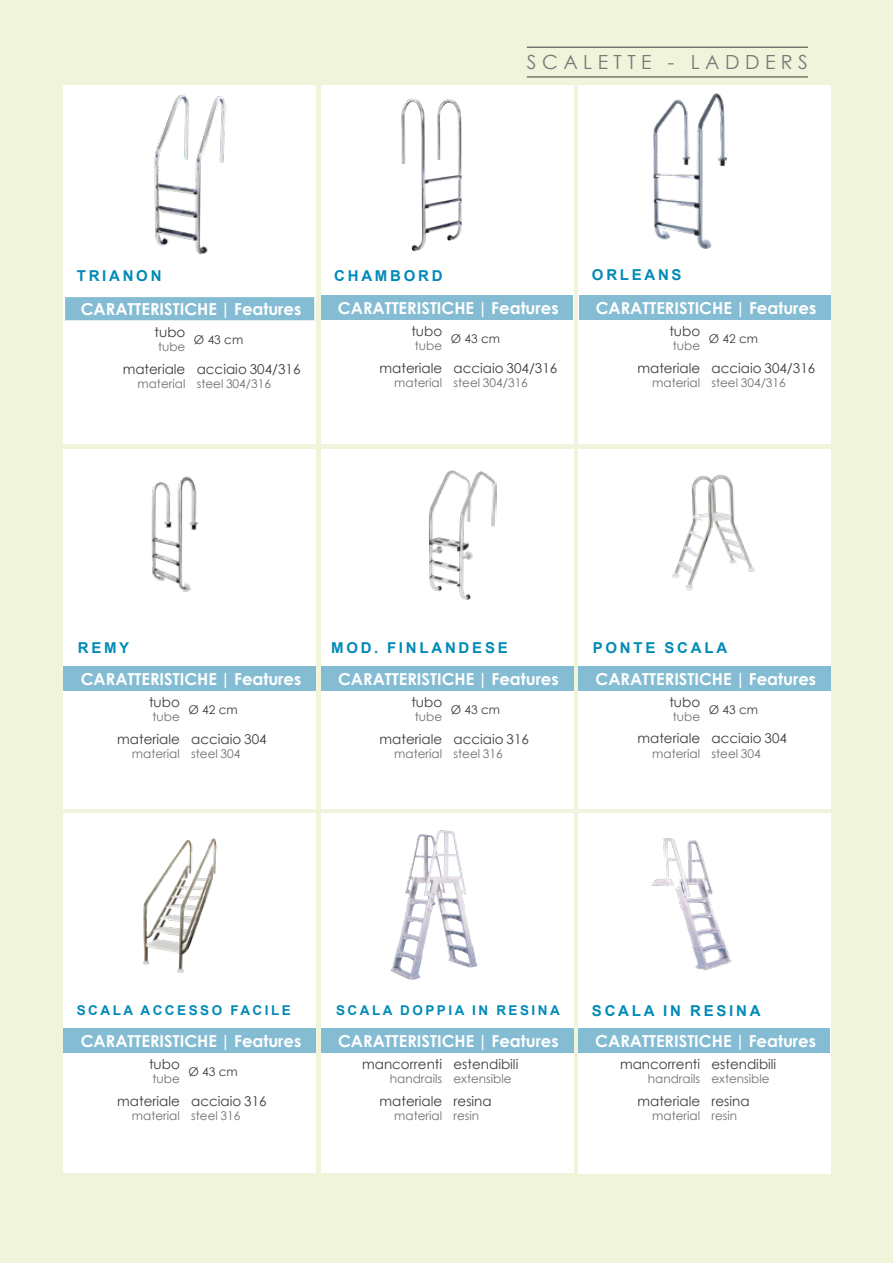
<style>
.page{position:relative;width:893px;height:1263px;background:#eff4da}
.page>*{position:absolute;margin:0;border:0;box-sizing:border-box;transform-origin:0 0}
.t1{font:19.5px "Century Gothic";letter-spacing:.28em;color:#797979}
.t2{font:700 16.5px "Century Gothic";color:#fff}
.t3{font:700 15px "Arial";letter-spacing:.185em;color:#008ab7}
.t4{font:13.5px "Century Gothic";color:#3c3c3b}
.t5{font:700 13.5px "Arial";letter-spacing:.185em;color:#008ab7}
.t6{font:12px "Century Gothic";color:#706f6f}
.t7{font:12px "Century Gothic";color:#3c3c3b}
</style>
<div class="page">
<hr style="left:527px;top:77px;width:281px;height:1px;background:#3c3c3b">
<hr style="left:527px;top:47px;width:281px;height:1px;background:#3c3c3b">
<div style="left:64px;top:813px;width:252px;height:360px;background:#fff"></div>
<div style="left:64px;top:1028px;width:252px;height:25px;background:#84bcd3"></div>
<div style="left:321px;top:813px;width:252px;height:360px;background:#fff"></div>
<div style="left:321px;top:1028px;width:252px;height:25px;background:#84bcd3"></div>
<div style="left:578px;top:813px;width:252px;height:361px;background:#fff"></div>
<div style="left:578px;top:1028px;width:252px;height:25px;background:#84bcd3"></div>
<div style="left:64px;top:85px;width:252px;height:359px;background:#fff"></div>
<div style="left:64px;top:296px;width:251px;height:25px;background:#84bcd3"></div>
<hr style="left:64px;top:296px;width:126px;height:1px;background:#fff">
<svg style="left:64px;top:297px;width:1px;height:24px"></svg>
<hr style="left:190px;top:296px;width:126px;height:1px;background:#fff">
<hr style="left:314px;top:297px;width:2px;height:24px;background:#fff">
<hr style="left:65px;top:320px;width:125px;height:1px;background:#fff">
<hr style="left:190px;top:320px;width:124px;height:1px;background:#fff">
<img style="left:154px;top:95px;width:72px;height:160px">
<div style="left:321px;top:85px;width:252px;height:359px;background:#fff"></div>
<div style="left:321px;top:295px;width:252px;height:25px;background:#84bcd3"></div>
<img style="left:401px;top:98px;width:61px;height:153px">
<div style="left:578px;top:85px;width:252px;height:359px;background:#fff"></div>
<div style="left:579px;top:295px;width:251px;height:25px;background:#84bcd3"></div>
<img style="left:653px;top:94px;width:74px;height:154px">
<div style="left:64px;top:449px;width:252px;height:359px;background:#fff"></div>
<div style="left:64px;top:666px;width:252px;height:25px;background:#84bcd3"></div>
<img style="left:151px;top:476px;width:48px;height:116px">
<div style="left:321px;top:449px;width:252px;height:359px;background:#fff"></div>
<div style="left:321px;top:666px;width:252px;height:25px;background:#84bcd3"></div>
<img style="left:429px;top:470px;width:68px;height:130px">
<div style="left:578px;top:449px;width:252px;height:359px;background:#fff"></div>
<div style="left:578px;top:666px;width:252px;height:25px;background:#84bcd3"></div>
<img style="left:672px;top:474px;width:83px;height:117px">
<img style="left:390px;top:830px;width:88px;height:150px">
<img style="left:651px;top:838px;width:81px;height:132px">
<img style="left:143px;top:837px;width:74px;height:137px">
<h1 class="t1" style="left:527px;top:48px;width:283px">SCALETTE - LADDERS</h1>
<p class="t3" style="left:77px;top:265px;width:86px">TRIANON</p>
<p class="t3" style="left:334px;top:265px;width:110px">CHAMBORD</p>
<p class="t3" style="left:592px;top:264px;width:91px">ORLEANS</p>
<p class="t2" style="left:81px;top:296px;width:222px">CARATTERISTICHE | Features</p>
<p class="t4" style="left:155px;top:323px;width:32px">tubo</p>
<p class="t6" style="left:158px;top:339px;width:29px">tube</p>
<p class="t7" style="left:194px;top:331px;width:51px">Ø 43 cm</p>
<p class="t2" style="left:338px;top:295px;width:222px">CARATTERISTICHE | Features</p>
<p class="t4" style="left:411px;top:322px;width:32px">tubo</p>
<p class="t6" style="left:415px;top:338px;width:29px">tube</p>
<p class="t7" style="left:451px;top:330px;width:51px">Ø 43 cm</p>
<p class="t2" style="left:596px;top:295px;width:222px">CARATTERISTICHE | Features</p>
<p class="t4" style="left:669px;top:322px;width:32px">tubo</p>
<p class="t6" style="left:673px;top:338px;width:29px">tube</p>
<p class="t7" style="left:709px;top:330px;width:51px">Ø 42 cm</p>
<p class="t4" style="left:123px;top:359px;width:64px">materiale</p>
<p class="t6" style="left:137px;top:375px;width:49px">material</p>
<p class="t4" style="left:197px;top:359px;width:105px">acciaio 304/316</p>
<p class="t6" style="left:197px;top:375px;width:76px">steel 304/316</p>
<p class="t4" style="left:380px;top:358px;width:64px">materiale</p>
<p class="t6" style="left:394px;top:374px;width:49px">material</p>
<p class="t4" style="left:453px;top:358px;width:105px">acciaio 304/316</p>
<p class="t6" style="left:453px;top:374px;width:76px">steel 304/316</p>
<p class="t4" style="left:637px;top:358px;width:64px">materiale</p>
<p class="t6" style="left:652px;top:374px;width:49px">material</p>
<p class="t4" style="left:711px;top:358px;width:105px">acciaio 304/316</p>
<p class="t6" style="left:711px;top:374px;width:76px">steel 304/316</p>
<p class="t3" style="left:78px;top:637px;width:53px">REMY</p>
<p class="t3" style="left:331px;top:637px;width:178px">MOD. FINLANDESE</p>
<p class="t3" style="left:593px;top:637px;width:136px">PONTE SCALA</p>
<p class="t2" style="left:81px;top:666px;width:222px">CARATTERISTICHE | Features</p>
<p class="t4" style="left:149px;top:693px;width:32px">tubo</p>
<p class="t6" style="left:153px;top:709px;width:29px">tube</p>
<p class="t7" style="left:188px;top:701px;width:51px">Ø 42 cm</p>
<p class="t2" style="left:338px;top:666px;width:222px">CARATTERISTICHE | Features</p>
<p class="t4" style="left:411px;top:693px;width:32px">tubo</p>
<p class="t6" style="left:415px;top:709px;width:29px">tube</p>
<p class="t7" style="left:451px;top:701px;width:51px">Ø 43 cm</p>
<p class="t2" style="left:595px;top:666px;width:222px">CARATTERISTICHE | Features</p>
<p class="t4" style="left:669px;top:693px;width:32px">tubo</p>
<p class="t6" style="left:673px;top:709px;width:29px">tube</p>
<p class="t7" style="left:709px;top:701px;width:51px">Ø 43 cm</p>
<p class="t4" style="left:117px;top:729px;width:64px">materiale</p>
<p class="t6" style="left:132px;top:745px;width:49px">material</p>
<p class="t4" style="left:191px;top:729px;width:77px">acciaio 304</p>
<p class="t6" style="left:191px;top:745px;width:51px">steel 304</p>
<p class="t4" style="left:380px;top:729px;width:64px">materiale</p>
<p class="t6" style="left:394px;top:745px;width:49px">material</p>
<p class="t4" style="left:453px;top:729px;width:77px">acciaio 316</p>
<p class="t6" style="left:453px;top:745px;width:51px">steel 316</p>
<p class="t4" style="left:637px;top:729px;width:64px">materiale</p>
<p class="t6" style="left:652px;top:745px;width:49px">material</p>
<p class="t4" style="left:711px;top:729px;width:77px">acciaio 304</p>
<p class="t6" style="left:711px;top:745px;width:51px">steel 304</p>
<p class="t5" style="left:77px;top:1001px;width:216px">SCALA ACCESSO FACILE</p>
<p class="t5" style="left:336px;top:1000px;width:225px">SCALA DOPPIA IN RESINA</p>
<p class="t3" style="left:592px;top:1000px;width:170px">SCALA IN RESINA</p>
<p class="t2" style="left:81px;top:1028px;width:222px">CARATTERISTICHE | Features</p>
<p class="t4" style="left:149px;top:1055px;width:32px">tubo</p>
<p class="t6" style="left:153px;top:1071px;width:29px">tube</p>
<p class="t7" style="left:188px;top:1063px;width:51px">Ø 43 cm</p>
<p class="t2" style="left:338px;top:1028px;width:222px">CARATTERISTICHE | Features</p>
<p class="t4" style="left:362px;top:1055px;width:82px">mancorrenti</p>
<p class="t6" style="left:390px;top:1071px;width:54px">handrails</p>
<p class="t4" style="left:453px;top:1055px;width:66px">estendibili</p>
<p class="t6" style="left:453px;top:1071px;width:60px">extensible</p>
<p class="t2" style="left:595px;top:1028px;width:222px">CARATTERISTICHE | Features</p>
<p class="t4" style="left:620px;top:1055px;width:82px">mancorrenti</p>
<p class="t6" style="left:648px;top:1071px;width:54px">handrails</p>
<p class="t4" style="left:711px;top:1055px;width:66px">estendibili</p>
<p class="t6" style="left:711px;top:1071px;width:60px">extensible</p>
<p class="t4" style="left:117px;top:1091px;width:64px">materiale</p>
<p class="t6" style="left:132px;top:1107px;width:49px">material</p>
<p class="t4" style="left:191px;top:1091px;width:77px">acciaio 316</p>
<p class="t6" style="left:191px;top:1107px;width:51px">steel 316</p>
<p class="t4" style="left:380px;top:1091px;width:64px">materiale</p>
<p class="t6" style="left:394px;top:1107px;width:49px">material</p>
<p class="t4" style="left:453px;top:1091px;width:40px">resina</p>
<p class="t6" style="left:453px;top:1107px;width:27px">resin</p>
<p class="t4" style="left:637px;top:1091px;width:64px">materiale</p>
<p class="t6" style="left:652px;top:1107px;width:49px">material</p>
<p class="t4" style="left:711px;top:1091px;width:40px">resina</p>
<p class="t6" style="left:711px;top:1107px;width:27px">resin</p>
</div>
